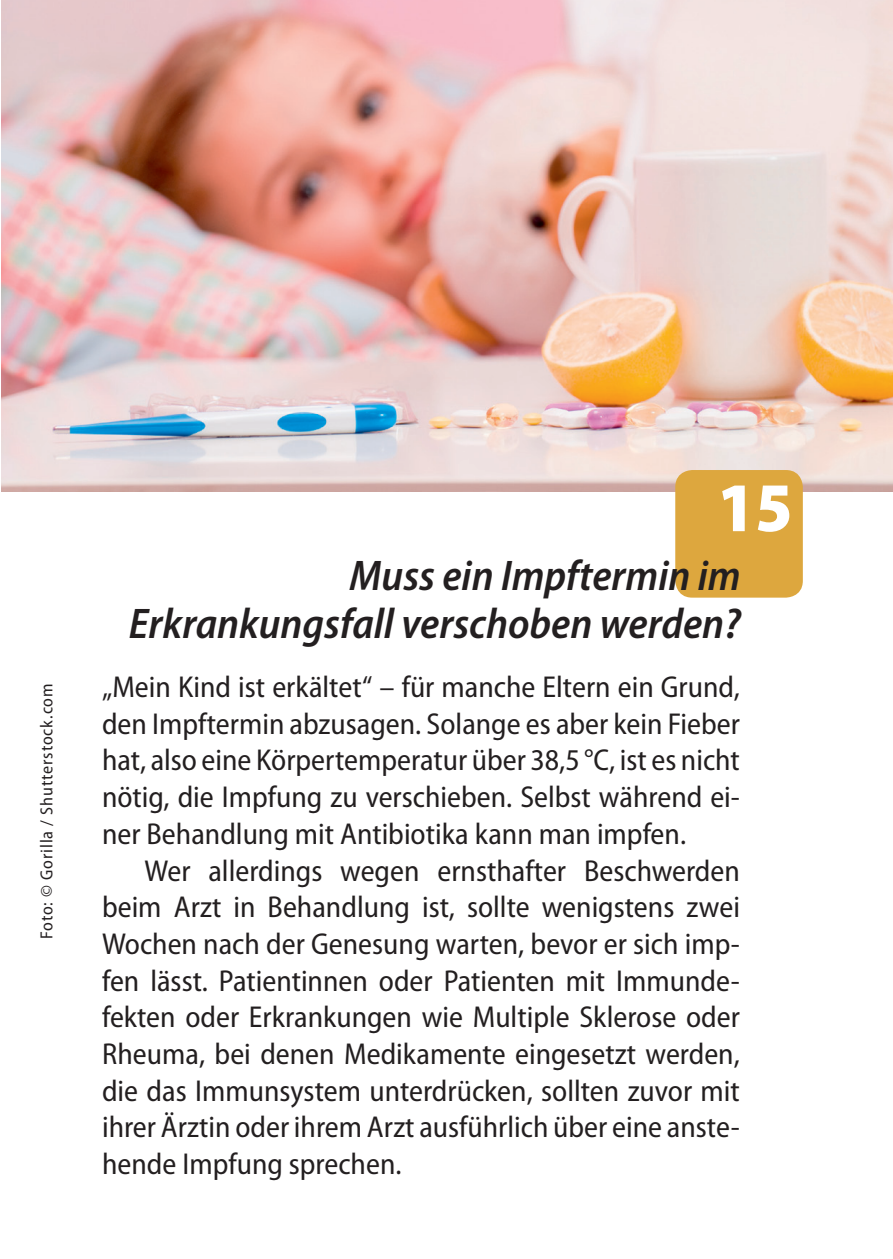
<style>
.page{position:relative;width:893px;height:1259px;background:#fff}
.page>*{position:absolute;margin:0;border:0;box-sizing:border-box;transform-origin:0 0}
.t1{font:900 semi-condensed 70.2px "Myriad Pro";color:#fff}
.t2{font:italic 600 semi-condensed 43.2px/47.7px "Myriad Pro";color:#231f20;text-align:right}
.t3{font:semi-condensed 30.3px/36.6px "Myriad Pro";color:#231f20;text-align:justify}
.t4{font:semi-condensed 17.4px "Myriad Pro";letter-spacing:.05em;color:#231f20}
</style>
<div class="page">
<img style="left:2px;top:0;width:891px;height:491px">
<div style="left:675px;top:470px;width:128px;height:127px;background:#dda73e;border-radius:17px"></div>
<p class="t4" style="left:37px;top:939px;width:257px;rotate:-90deg">Foto: © Gorilla / Shutterstock.com</p>
<h1 class="t1" style="left:718px;top:468px;width:76px">15</h1>
<h2 class="t2" style="left:129px;top:553px;width:613px">Muss ein Impftermin im<br>Erkrankungsfall verschoben werden?</h2>
<p class="t3" style="left:102px;top:669px;width:639px">„Mein Kind ist erkältet“ – für manche Eltern ein Grund, den Impftermin abzusagen. Solange es aber kein Fieber hat, also eine Körpertemperatur über 38,5 °C, ist es nicht nötig, die Impfung zu verschieben. Selbst während ei&shy;ner Behandlung mit Antibiotika kann man impfen.</p>
<p class="t3" style="left:102px;top:852px;width:639px;text-indent:43px">Wer allerdings wegen ernsthafter Beschwerden beim Arzt in Behandlung ist, sollte wenigstens zwei Wochen nach der Genesung warten, bevor er sich imp&shy;fen lässt. Patientinnen oder Patienten mit Immunde&shy;fekten oder Erkrankungen wie Multiple Sklerose oder Rheuma, bei denen Medikamente eingesetzt werden, die das Immunsystem unterdrücken, sollten zuvor mit ihrer Ärztin oder ihrem Arzt ausführlich über eine anste&shy;hende Impfung sprechen.</p>
</div>
